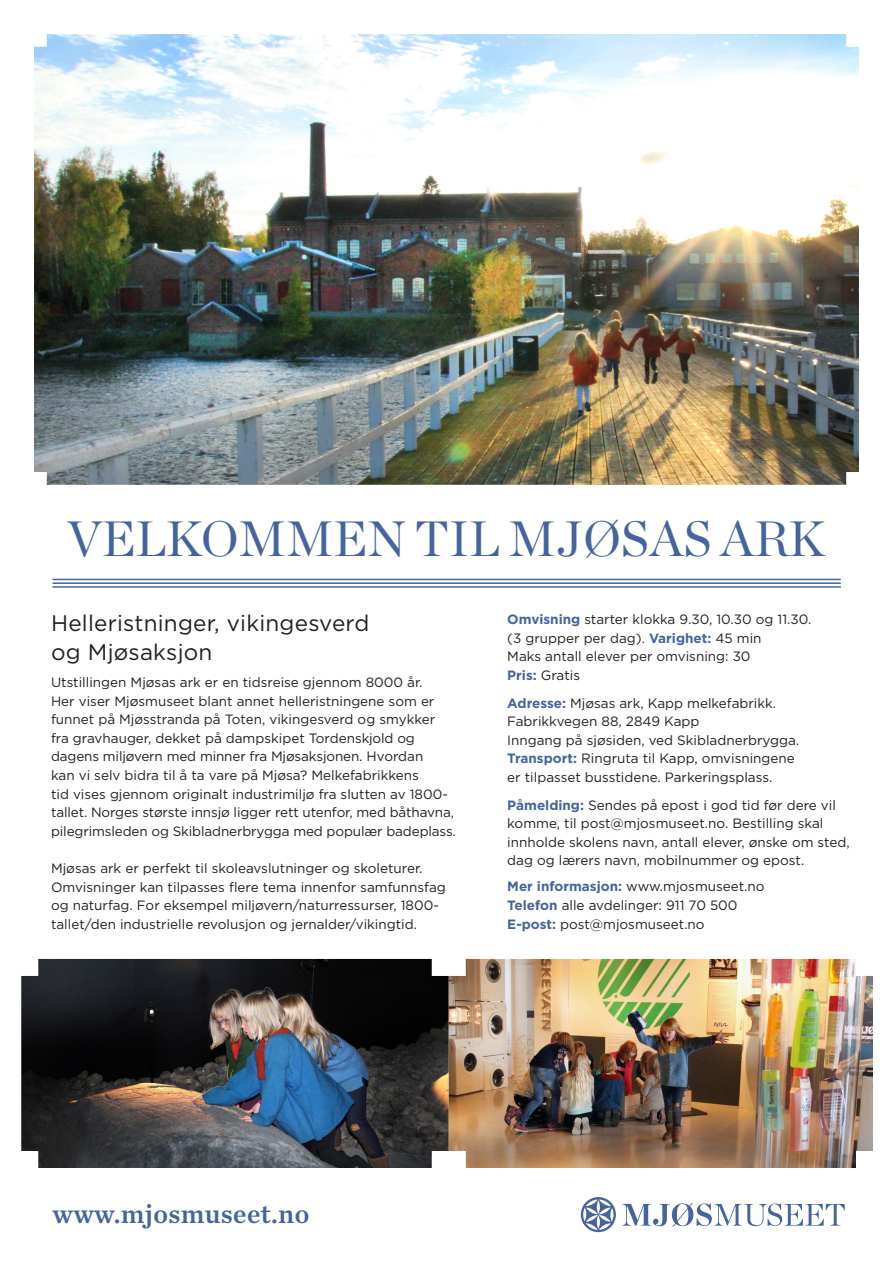
<style>
.page{position:relative;width:893px;height:1263px;background:#fff}
.page>*{position:absolute;margin:0;border:0;box-sizing:border-box;transform-origin:0 0}
.tittel{font:49.5px "Chronicle Display";color:#45649f}
.t1{font:27px "Chronicle Text G2 Semi";letter-spacing:.01em;color:#45649f}
.sted_tittel{font:22.5px/28.5px "Gotham";letter-spacing:.01em;color:#231f20}
.brød{font:13.5px/18.6px "Gotham";color:#231f20}
.s1{font-weight:700;color:#45649f}
</style>
<div class="page">
<svg style="left:581px;top:1197px;width:35px;height:35px"></svg>
<svg style="left:622px;top:1203px;width:223px;height:24px"></svg>
<img style="left:34px;top:34px;width:825px;height:451px">
<hr style="left:53px;top:579px;width:788px;height:1px;background:#45649f">
<hr style="left:53px;top:582px;width:788px;height:2px;background:#45649f">
<hr style="left:53px;top:586px;width:788px;height:2px;background:#45649f">
<img style="left:21px;top:959px;width:852px;height:209px">
<p class="tittel" style="left:67px;top:500px;width:760px">VELKOMMEN TIL MJØSAS ARK</p>
<p class="sted_tittel" style="left:51px;top:609px;width:320px">Helleristninger, vikingesverd og Mjøsaksjon</p>
<p class="brød" style="left:51px;top:673px;width:406px">Utstillingen Mjøsas ark er en tidsreise gjennom 8000 år.<br>Her viser Mjøsmuseet blant annet helleristningene som er funnet på Mjøsstranda på Toten, vikingesverd og smykker fra gravhauger, dekket på dampskipet Tordenskjold og dagens miljøvern med minner fra Mjøsaksjonen. Hvordan<br>kan vi selv bidra til å ta vare på Mjøsa? Melkefabrikkens<br>tid vises gjennom originalt industrimiljø fra slutten av 1800- tallet. Norges største innsjø ligger rett utenfor, med båthavna, pilegrimsleden og Skibladnerbrygga med populær badeplass.</p>
<p class="brød" style="left:51px;top:859px;width:396px">Mjøsas ark er perfekt til skoleavslutninger og skoleturer.<br>Omvisninger kan tilpasses flere tema innenfor samfunnsfag og naturfag. For eksempel miljøvern/naturressurser, 1800- tallet/den industrielle revolusjon og jernalder/vikingtid.</p>
<p class="brød" style="left:507px;top:610px;width:306px"><span class="s1">Omvisning</span> starter klokka 9.30, 10.30 og 11.30. (3 grupper per dag). <span class="s1">Varighet:</span> 45 min</p>
<p class="brød" style="left:507px;top:647px;width:245px">Maks antall elever per omvisning: 30</p>
<p class="brød" style="left:507px;top:666px;width:74px"><span class="s1">Pris:</span> Gratis</p>
<p class="brød" style="left:507px;top:693px;width:270px"><span class="s1">Adresse:</span> Mjøsas ark, Kapp melkefabrikk.</p>
<p class="brød" style="left:507px;top:712px;width:293px">Fabrikkvegen 88, 2849 Kapp<br>Inngang på sjøsiden, ved Skibladnerbrygga.</p>
<p class="brød" style="left:507px;top:749px;width:289px"><span class="s1">Transport:</span> Ringruta til Kapp, omvisningene er tilpasset busstidene. Parkeringsplass.</p>
<p class="brød" style="left:507px;top:795px;width:344px"><span class="s1">Påmelding:</span> Sendes på epost i god tid før dere vil komme, til post@mjosmuseet.no. Bestilling skal innholde skolens navn, antall elever, ønske om sted, dag og lærers navn, mobilnummer og epost.</p>
<p class="brød" style="left:507px;top:877px;width:259px"><span class="s1">Mer informasjon:</span> www.mjosmuseet.no</p>
<p class="brød" style="left:507px;top:896px;width:232px"><span class="s1">Telefon</span> alle avdelinger: 911 70 500</p>
<p class="brød" style="left:507px;top:914px;width:199px"><span class="s1">E-post:</span> post@mjosmuseet.no</p>
<p class="t1" style="left:53px;top:1193px;width:258px">www.mjosmuseet.no</p>
</div>
